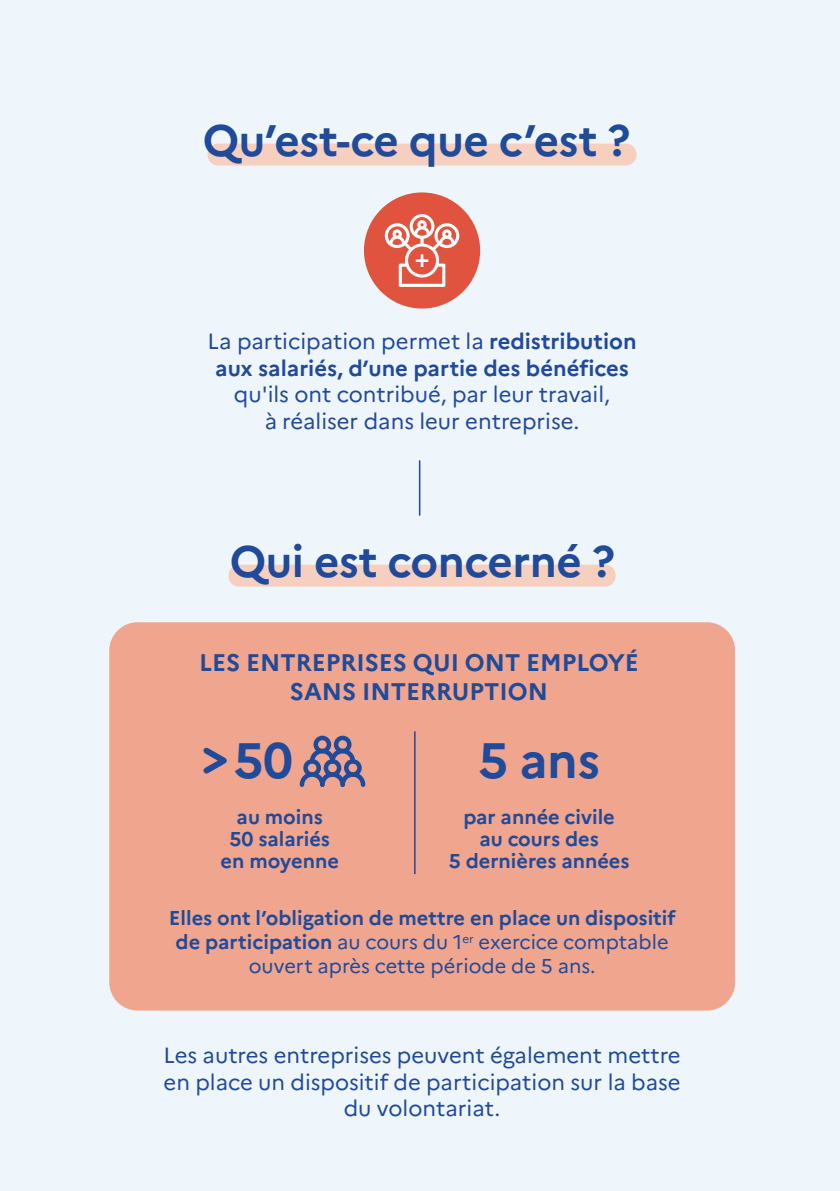
<style>
.page{position:relative;width:840px;height:1191px;background:#fff}
.page>*{position:absolute;margin:0;border:0;box-sizing:border-box;transform-origin:0 0}
.t1{font:700 49.6px "Marianne";color:#204a9a}
.t2{font:700 44px "Marianne";letter-spacing:-.01em;color:#204a9a}
.t3{font:700 24px/28.8px "Marianne";color:#204a9a;text-align:center}
.t4{font:22px/26.4px "Marianne";color:#204a9a;text-align:center}
.t5{font:700 22px/26.4px "Marianne";color:#204a9a;text-align:center}
.t6{font:700 20px/22px "Marianne";color:#204a9a;text-align:center}
.s1{font-weight:400}
</style>
<div class="page">
<div style="left:0;top:0;width:839px;height:1191px;background:#eef5fb"></div>
<div style="left:109px;top:622px;width:625px;height:388px;background:#efa58e;border-radius:28px"></div>
<div style="left:207px;top:144px;width:429px;height:21px;background:#f6cfbf;border-radius:11px"></div>
<div style="left:228px;top:564px;width:387px;height:22px;background:#f6cfbf;border-radius:11px"></div>
<hr style="left:418px;top:460px;width:2px;height:56px;background:#204a9a">
<div style="left:364px;top:192px;width:116px;height:116px;background:#e0543f;border-radius:50%"></div>
<svg style="left:384px;top:214px;width:75px;height:73px"></svg>
<svg style="left:299px;top:735px;width:66px;height:52px"></svg>
<svg style="left:203px;top:747px;width:24px;height:27px"></svg>
<hr style="left:414px;top:731px;width:1px;height:143px;background:#204a9a">
<h2 class="t2" style="left:203px;top:113px;width:428px">Qu’est-ce que c’est ?</h2>
<p class="t5" style="left:207px;top:328px;width:430px"><span class="s1">La participation permet la</span> redistribution aux salariés, d’une partie des bénéfices</p>
<p class="t4" style="left:234px;top:381px;width:377px">qu'ils ont contribué, par leur travail, à réaliser dans leur entreprise.</p>
<h2 class="t2" style="left:229px;top:535px;width:386px">Qui est concerné ?</h2>
<p class="t3" style="left:199px;top:648px;width:441px">LES ENTREPRISES QUI ONT EMPLOYÉ<br>SANS INTERRUPTION</p>
<h1 class="t1" style="left:234px;top:730px;width:61px">50</h1>
<p class="t6" style="left:220px;top:805px;width:120px">au moins<br>50 salariés en moyenne</p>
<p class="t6" style="left:448px;top:805px;width:182px">par année civile<br>au cours des<br>5 dernières années</p>
<h1 class="t1" style="left:478px;top:730px;width:123px">5 ans</h1>
<p class="t6" style="left:169px;top:906px;width:508px;line-height:24px">Elles ont l’obligation de mettre en place un dispositif de participation <span class="s1">au cours du 1</span><sup>er</sup> <span class="s1">exercice comptable ouvert après cette période de 5 ans.</span></p>
<p class="t4" style="left:163px;top:1042px;width:518px">Les autres entreprises peuvent également mettre en place un dispositif de participation sur la base du volontariat.</p>
</div>
